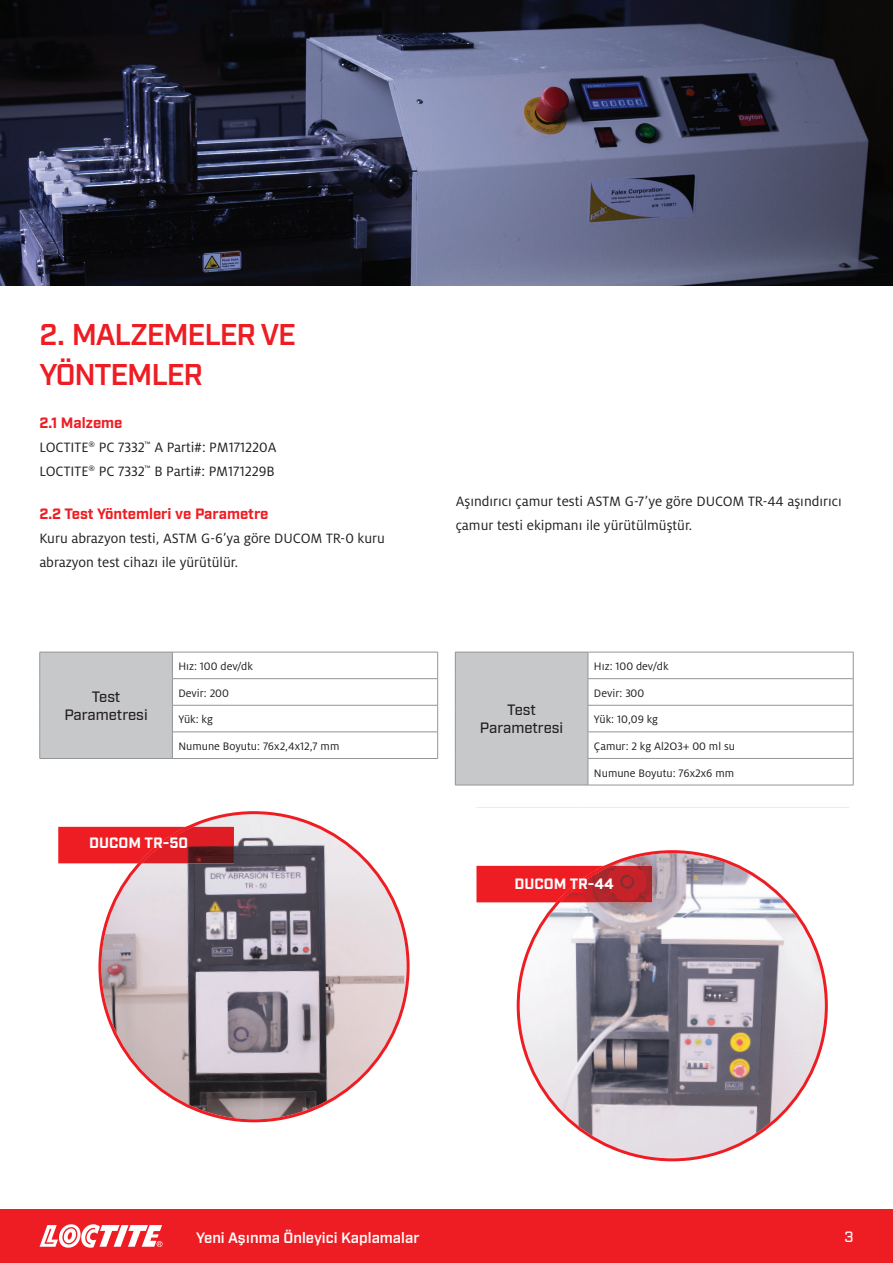
<style>
.page{position:relative;width:893px;height:1263px;background:#fff}
.page>*{position:absolute;margin:0;border:0;box-sizing:border-box;transform-origin:0 0}
.t1{font:600 30px/39.6px "Industry";letter-spacing:-.04em;color:#ee1d23}
.t2{font:15px/24px "Henkel Milo";color:#231f20}
.t3{font:700 15px "Industry";color:#ee1d23}
.t4{font:500 15px/18px "Industry";color:#231f20;text-align:center}
.t5{font:600 15px "Industry";color:#fff}
.t6{font:700 15px "Industry";color:#fff}
.t7{font:500 15px "Industry";color:#fff}
.t8{font:12px "Henkel Milo";color:#231f20}
.t9{font:8.7px "Henkel Milo";color:#231f20}
.s1{font-family:"Henkel Milo";font-weight:500;font-size:16.5px}
</style>
<div class="page">
<div style="left:0;top:1209px;width:893px;height:54px;background:#ee1d23"></div>
<img style="left:0;top:0;width:893px;height:286px">
<svg style="left:98px;top:811px;width:312px;height:311px"></svg>
<svg style="left:517px;top:850px;width:311px;height:311px"></svg>
<img style="left:193px;top:827px;width:41px;height:36px">
<svg style="left:58px;top:827px;width:135px;height:36px;background:#e81d23"></svg>
<img style="left:611px;top:866px;width:41px;height:36px">
<svg style="left:476px;top:866px;width:135px;height:36px;background:#e41f25"></svg>
<div style="left:40px;top:652px;width:132px;height:106px;background:#c7c8ca"></div>
<hr style="left:40px;top:652px;width:132px;height:1px;background:#939598">
<hr style="left:172px;top:652px;width:266px;height:1px;background:#939598">
<hr style="left:172px;top:678px;width:266px;height:1px;background:#939598">
<hr style="left:172px;top:705px;width:266px;height:1px;background:#939598">
<svg style="left:39px;top:652px;width:1px;height:106px"></svg>
<hr style="left:172px;top:732px;width:266px;height:1px;background:#939598">
<svg style="left:172px;top:653px;width:1px;height:105px"></svg>
<svg style="left:437px;top:652px;width:1px;height:106px"></svg>
<hr style="left:40px;top:758px;width:132px;height:1px;background:#939598">
<hr style="left:172px;top:758px;width:266px;height:1px;background:#939598">
<div style="left:455px;top:652px;width:133px;height:133px;background:#c7c8ca"></div>
<hr style="left:455px;top:652px;width:133px;height:1px;background:#939598">
<hr style="left:588px;top:652px;width:265px;height:1px;background:#939598">
<hr style="left:588px;top:678px;width:265px;height:1px;background:#939598">
<hr style="left:588px;top:705px;width:265px;height:1px;background:#939598">
<hr style="left:588px;top:732px;width:265px;height:1px;background:#939598">
<svg style="left:455px;top:653px;width:1px;height:132px"></svg>
<hr style="left:588px;top:758px;width:265px;height:1px;background:#939598">
<svg style="left:588px;top:652px;width:1px;height:133px"></svg>
<svg style="left:853px;top:652px;width:1px;height:133px"></svg>
<hr style="left:455px;top:785px;width:133px;height:1px;background:#939598">
<hr style="left:588px;top:785px;width:265px;height:1px;background:#939598">
<svg style="left:40px;top:1224px;width:123px;height:24px"></svg>
<p class="t1" style="left:39px;top:316px;width:258px">2. MALZEMELER VE<br>YÖNTEMLER</p>
<p class="t3" style="left:39px;top:414px;width:85px">2.1 Malzeme</p>
<p class="t2" style="left:154px;top:435px;width:124px">A Parti#: PM171220A</p>
<p class="t9" style="left:89px;top:439px;width:8px">®</p>
<p class="t9" style="left:145px;top:439px;width:8px">™</p>
<p class="t2" style="left:39px;top:435px;width:51px">LOCTITE</p>
<p class="t2" style="left:99px;top:435px;width:47px">PC 7332</p>
<p class="t9" style="left:89px;top:463px;width:8px">®</p>
<p class="t9" style="left:145px;top:463px;width:8px">™</p>
<p class="t2" style="left:154px;top:459px;width:122px">B Parti#: PM171229B</p>
<p class="t2" style="left:39px;top:459px;width:51px">LOCTITE</p>
<p class="t3" style="left:39px;top:505px;width:231px">2.2 Test Yöntemleri ve Parametre</p>
<p class="t2" style="left:39px;top:526px;width:347px">Kuru abrazyon testi, ASTM G-6’ya göre DUCOM TR-0 kuru abrazyon test cihazı ile yürütülür.</p>
<p class="t2" style="left:99px;top:459px;width:47px">PC 7332</p>
<p class="t4" style="left:64px;top:688px;width:85px">Test<br>Parametresi</p>
<p class="t8" style="left:178px;top:660px;width:76px">Hız: 100 dev/dk</p>
<p class="t8" style="left:178px;top:686px;width:52px">Devir: 200</p>
<p class="t8" style="left:178px;top:713px;width:36px">Yük: kg</p>
<p class="t8" style="left:178px;top:739px;width:163px">Numune Boyutu: 76x2,4x12,7 mm</p>
<p class="t6" style="left:89px;top:834px;width:100px">DUCOM TR-50</p>
<p class="t2" style="left:456px;top:489px;width:388px">Aşındırıcı çamur testi ASTM G-7’ye göre DUCOM TR-44 aşındırıcı çamur testi ekipmanı ile yürütülmüştür.</p>
<p class="t4" style="left:480px;top:701px;width:85px">Test<br>Parametresi</p>
<p class="t8" style="left:594px;top:660px;width:76px">Hız: 100 dev/dk</p>
<p class="t8" style="left:594px;top:686px;width:52px">Devir: 300</p>
<p class="t8" style="left:594px;top:713px;width:66px">Yük: 10,09 kg</p>
<p class="t8" style="left:594px;top:739px;width:142px">Çamur 2: kg Al O2 3+ 00 ml su</p>
<p class="t8" style="left:594px;top:766px;width:142px">Numune Boyutu: 7 6 6x2x m m</p>
<p class="t6" style="left:514px;top:874px;width:101px">DUCOM TR-44</p>
<p class="t5" style="left:196px;top:1229px;width:225px">Yeni Aş<span class="s1">ı</span>nma Önleyici Kaplamalar</p>
<p class="t7" style="left:844px;top:1227px;width:11px">3</p>
</div>
